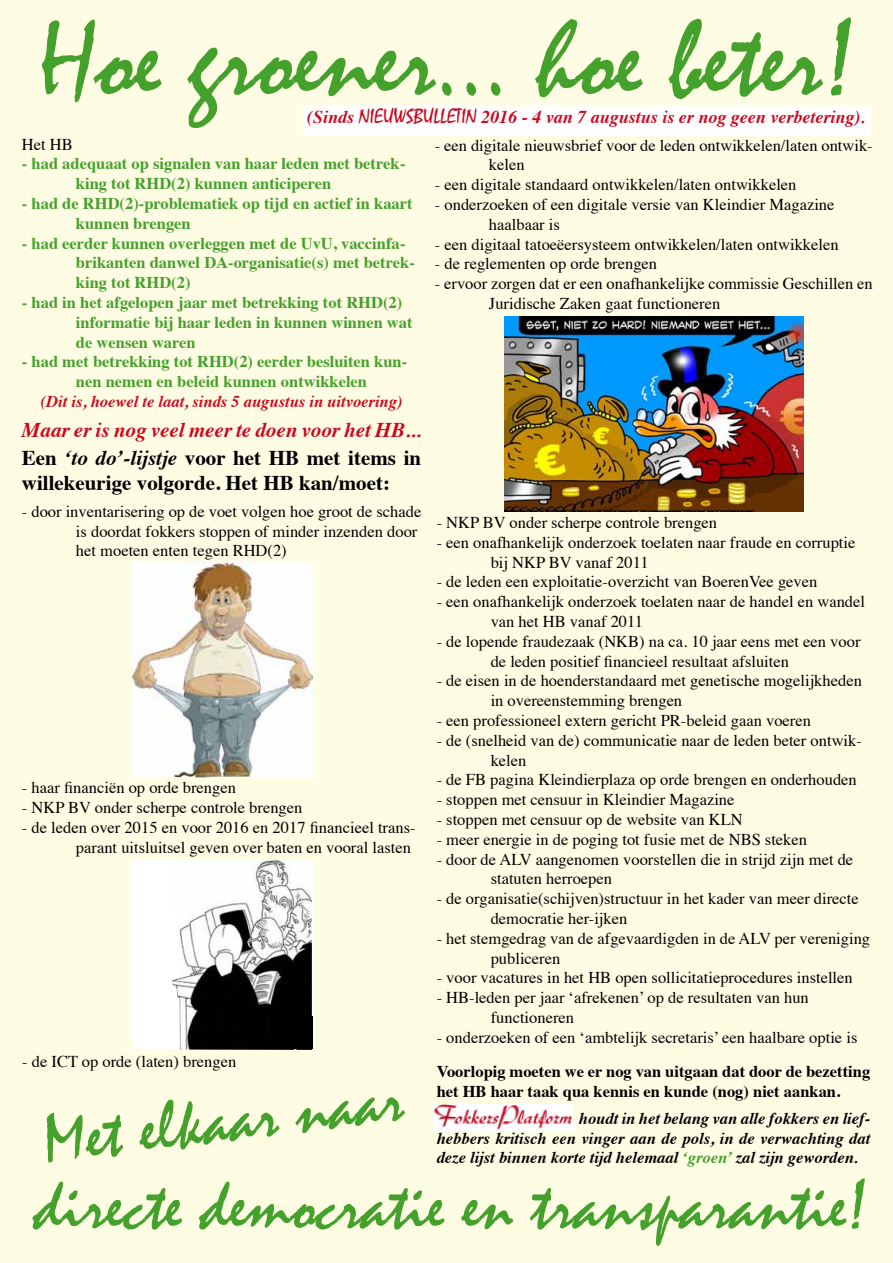
<style>
.page{position:relative;width:893px;height:1263px;background:#fffce4}
.page>*{position:absolute;margin:0;border:0;box-sizing:border-box;transform-origin:0 0}
.t1{font:110.55px "Mistral";color:#44a12b}
.t2{font:71.4px "Mistral";color:#44a12b}
.t3{font:70.5px "Mistral";color:#44a12b}
.t4{font:italic 700 21px/27.9px "Times";color:#cd071e}
.t5{font:700 21px "Times";color:#000}
.t6{font:italic 700 18px "Times";color:#cd071e}
.t7{font:16.5px/19.8px "Times";color:#000}
.t8{font:700 16.5px/19.8px "Times";color:#44a12b}
.t9{font:italic 700 16.5px/19.8px "Times";color:#000;text-align:right}
.t10{font:700 16.5px/19.8px "Times";color:#000}
.t11{font:italic 700 16.5px "Times";color:#cd071e}
.s1{font-family:"Mistral";font-weight:400;font-style:normal;font-size:21px}
.s2{font-style:normal;color:#000}
.s3{color:#000}
.s4{color:#44a12b}
</style>
<div class="page">
<div style="left:131px;top:859px;width:181px;height:189px;background:#fff"></div>
<img style="left:435px;top:1104px;width:137px;height:26px">
<img style="left:504px;top:317px;width:300px;height:194px">
<div style="left:755px;top:493px;width:49px;height:18px;background:#653101"></div>
<img style="left:131px;top:563px;width:181px;height:214px">
<img style="left:172px;top:860px;width:140px;height:190px">
<div style="left:270px;top:1016px;width:42px;height:32px;background:#000"></div>
<div style="left:303px;top:105px;width:567px;height:30px;background:#fff"></div>
<h1 class="t1" style="left:39px;top:-2px;width:819px">Hoe groener... hoe beter!</h1>
<p class="t6" style="left:307px;top:100px;width:559px">(Sinds <span class="s1">NIEUWSBULLETIN</span> 2016 - 4 van 7 augustus is er nog geen verbetering).</p>
<p class="t7" style="left:22px;top:133px;width:52px">Het HB</p>
<p class="t8" style="left:76px;top:152px;width:331px;text-indent:-54px">- had adequaat op signalen van haar leden met betrek&shy;king tot RHD(2) kunnen anticiperen</p>
<p class="t8" style="left:76px;top:192px;width:338px;text-indent:-54px">- had de RHD(2)-problematiek op tijd en actief in kaart kunnen brengen</p>
<p class="t8" style="left:76px;top:231px;width:340px;text-indent:-54px">- had eerder kunnen overleggen met de UvU, vaccinfa&shy;brikanten danwel DA-organisatie(s) met betrek&shy;king tot RHD(2)</p>
<p class="t8" style="left:76px;top:291px;width:338px;text-indent:-54px">- had in het afgelopen jaar met betrekking tot RHD(2) informatie bij haar leden in kunnen winnen wat de wensen waren</p>
<p class="t8" style="left:76px;top:350px;width:333px;text-indent:-54px">- had met betrekking tot RHD(2) eerder besluiten kun&shy;nen nemen en beleid kunnen ontwikkelen</p>
<p class="t11" style="left:41px;top:386px;width:363px">(Dit is, hoewel te laat, sinds 5 augustus in uitvoering)</p>
<p class="t4" style="left:22px;top:414px;width:401px">Maar er is nog veel meer te doen voor het HB...<br><span class="s2">Een</span> <span class="s3">‘to do’-lijstje</span> <span class="s2">voor het HB met items in</span></p>
<p class="t5" style="left:22px;top:463px;width:370px">willekeurige volgorde. Het HB kan/moet:</p>
<p class="t7" style="left:76px;top:500px;width:347px;text-indent:-54px">- door inventarisering op de voet volgen hoe groot de schade is doordat fokkers stoppen of minder inzenden door het moeten enten tegen RHD(2)</p>
<p class="t7" style="left:22px;top:776px;width:215px">- haar financiën op orde brengen</p>
<p class="t7" style="left:22px;top:796px;width:282px">- NKP BV onder scherpe controle brengen</p>
<p class="t7" style="left:22px;top:816px;width:395px;text-align:right">- de leden over 2015 en voor 2016 en 2017 financieel trans&shy;parant uitsluitsel geven over baten en vooral lasten</p>
<p class="t7" style="left:22px;top:1050px;width:216px">- de ICT op orde (laten) brengen</p>
<h3 class="t3" style="left:39px;top:1103px;width:364px;rotate:-7deg">Met elkaar naar</h3>
<p class="t7" style="left:489px;top:134px;width:385px;text-indent:-54px">- een digitale nieuwsbrief voor de leden ontwikkelen/laten ontwik&shy;kelen</p>
<p class="t7" style="left:435px;top:173px;width:363px">- een digitale standaard ontwikkelen/laten ontwikkelen</p>
<p class="t7" style="left:489px;top:193px;width:347px;text-indent:-54px">- onderzoeken of een digitale versie van Kleindier Magazine haalbaar is</p>
<p class="t7" style="left:435px;top:233px;width:405px">- een digitaal tatoeëersysteem ontwikkelen/laten ontwikkelen</p>
<p class="t7" style="left:435px;top:253px;width:224px">- de reglementen op orde brengen</p>
<p class="t7" style="left:489px;top:272px;width:385px;text-indent:-54px">- ervoor zorgen dat er een onafhankelijke commissie Geschillen en<br>Juridische Zaken gaat functioneren</p>
<p class="t7" style="left:437px;top:511px;width:282px">- NKP BV onder scherpe controle brengen</p>
<p class="t7" style="left:491px;top:531px;width:366px;text-indent:-54px">- een onafhankelijk onderzoek toelaten naar fraude en corruptie bij NKP BV vanaf 2011</p>
<p class="t7" style="left:437px;top:570px;width:382px">- de leden een exploitatie-overzicht van BoerenVee geven</p>
<p class="t7" style="left:491px;top:590px;width:376px;text-indent:-54px">- een onafhankelijk onderzoek toelaten naar de handel en wandel van het HB vanaf 2011</p>
<p class="t7" style="left:491px;top:630px;width:371px;text-indent:-54px">- de lopende fraudezaak (NKB) na ca. 10 jaar eens met een voor de leden positief financieel resultaat afsluiten</p>
<p class="t7" style="left:491px;top:669px;width:373px;text-indent:-54px">- de eisen in de hoenderstandaard met genetische mogelijkheden in overeenstemming brengen</p>
<p class="t7" style="left:437px;top:709px;width:376px">- een professioneel extern gericht PR-beleid gaan voeren</p>
<p class="t7" style="left:491px;top:729px;width:373px;text-indent:-54px">- de (snelheid van de) communicatie naar de leden beter ontwik&shy;kelen</p>
<p class="t7" style="left:437px;top:768px;width:422px">- de FB pagina Kleindierplaza op orde brengen en onderhouden</p>
<p class="t7" style="left:437px;top:788px;width:299px">- stoppen met censuur in Kleindier Magazine</p>
<p class="t7" style="left:437px;top:808px;width:308px">- stoppen met censuur op de website van KLN</p>
<p class="t7" style="left:437px;top:828px;width:372px">- meer energie in de poging tot fusie met de NBS steken</p>
<p class="t7" style="left:491px;top:848px;width:364px;text-indent:-54px">- door de ALV aangenomen voorstellen die in strijd zijn met de statuten herroepen</p>
<p class="t7" style="left:491px;top:887px;width:370px;text-indent:-54px">- de organisatie(schijven)structuur in het kader van meer directe democratie her-ijken</p>
<p class="t7" style="left:491px;top:927px;width:381px;text-indent:-54px">- het stemgedrag van de afgevaardigden in de ALV per vereniging publiceren</p>
<p class="t7" style="left:437px;top:966px;width:418px">- voor vacatures in het HB open sollicitatieprocedures instellen</p>
<p class="t7" style="left:491px;top:986px;width:320px;text-indent:-54px">- HB-leden per jaar ‘afrekenen’ op de resultaten van hun functioneren</p>
<p class="t7" style="left:437px;top:1026px;width:422px">- onderzoeken of een ‘ambtelijk secretaris’ een haalbare optie is</p>
<p class="t10" style="left:437px;top:1060px;width:435px">Voorlopig moeten we er nog van uitgaan dat door de bezetting het HB haar taak qua kennis en kunde (nog) niet aankan.</p>
<p class="t9" style="left:437px;top:1107px;width:435px">houdt in het belang van alle fokkers en lief-<br>hebbers kritisch een vinger aan de pols, in de verwachting dat</p>
<p class="t9" style="left:437px;top:1146px;width:423px">deze lijst binnen korte tijd helemaal <span class="s4">‘groen’</span> zal zijn geworden.</p>
<h2 class="t2" style="left:34px;top:1166px;width:836px">directe democratie en transparantie!</h2>
</div>
